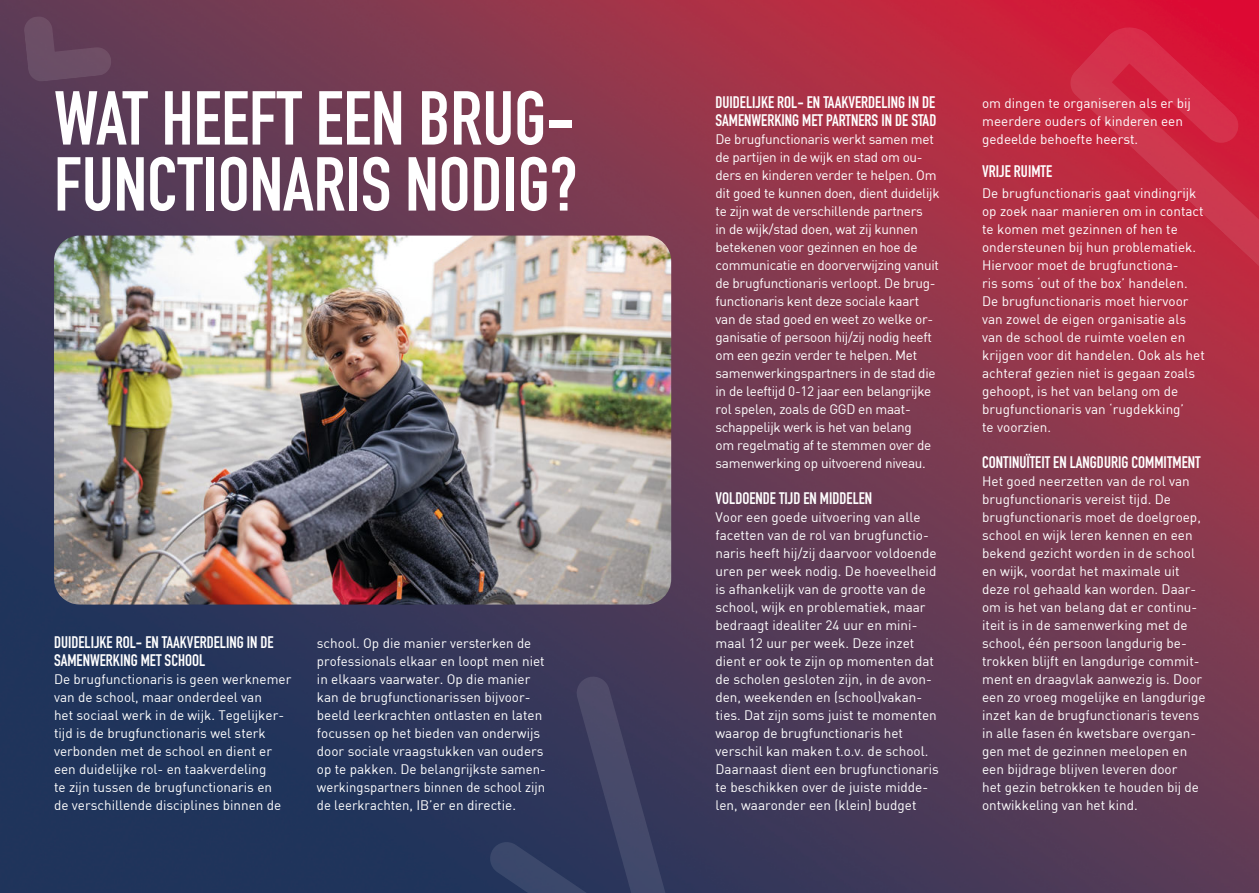
<style>
.page{position:relative;width:1259px;height:893px;background:#fff}
.page>*{position:absolute;margin:0;border:0;box-sizing:border-box;transform-origin:0 0}
.t1{font:700 75px/66px "DIN Condensed";color:#fff}
.t2{font:700 16.5px/18px "DIN Condensed";color:#fff}
.t3{font:13.5px/18px "Dinreg";color:#fff}
.t4{font:13.5px/18px "Dinreg";letter-spacing:-.02em;color:#fff}
</style>
<div class="page">
<img style="left:0;top:0;width:1259px;height:893px">
<svg style="left:488px;top:675px;width:188px;height:218px;background:#363a5e"></svg>
<svg style="left:1068px;top:24px;width:191px;height:261px;background:#c92841"></svg>
<svg style="left:23px;top:16px;width:89px;height:66px;background:#66455e"></svg>
<img style="left:54px;top:236px;width:617px;height:368px">
<h1 class="t1" style="left:54px;top:83px;width:525px">WAT HEEFT EEN BRUG-<br>FUNCTIONARIS NODIG?</h1>
<p class="t2" style="left:715px;top:93px;width:222px">DUIDELIJKE ROL- EN TAAKVERDELING IN DE<br>SAMENWERKING MET PARTNERS IN DE STAD</p>
<p class="t4" style="left:715px;top:131px;width:226px">De brugfunctionaris werkt samen met de partijen in de wijk en stad om ou&shy;ders en kinderen verder te helpen. Om dit goed te kunnen doen, dient duidelijk te zijn wat de verschillende partners<br>in de wijk/stad doen, wat zij kunnen betekenen voor gezinnen en hoe de communicatie en doorverwijzing vanuit de brugfunctionaris verloopt. De brug&shy;functionaris kent deze sociale kaart van de stad goed en weet zo welke or&shy;ganisatie of persoon hij/zij nodig heeft om een gezin verder te helpen. Met samenwerkingspartners in de stad die in de leeftijd 0-12 jaar een belangrijke rol spelen, zoals de GGD en maat&shy;schappelijk werk is het van belang<br>om regelmatig af te stemmen over de samenwerking op uitvoerend niveau.</p>
<p class="t2" style="left:715px;top:489px;width:158px">VOLDOENDE TIJD EN MIDDELEN</p>
<p class="t3" style="left:715px;top:509px;width:225px">Voor een goede uitvoering van alle facetten van de rol van brugfunctio&shy;naris heeft hij/zij daarvoor voldoende uren per week nodig. De hoeveelheid is afhankelijk van de grootte van de school, wijk en problematiek, maar bedraagt idealiter 24 uur en mini&shy;maal 12 uur per week. Deze inzet dient er ook te zijn op momenten dat de scholen gesloten zijn, in de avon&shy;den, weekenden en (school)vakan&shy;ties. Dat zijn soms juist te momenten waarop de brugfunctionaris het verschil kan maken t.o.v. de school.<br>Daarnaast dient een brugfunctionaris te beschikken over de juiste midde&shy;len, waaronder een (klein) budget</p>
<p class="t2" style="left:54px;top:633px;width:221px">DUIDELIJKE ROL- EN TAAKVERDELING IN DE<br>SAMENWERKING MET SCHOOL</p>
<p class="t3" style="left:54px;top:671px;width:239px">De brugfunctionaris is geen werknemer van de school, maar onderdeel van<br>het sociaal werk in de wijk. Tegelijker&shy;tijd is de brugfunctionaris wel sterk verbonden met de school en dient er een duidelijke rol- en taakverdeling<br>te zijn tussen de brugfunctionaris en<br>de verschillende disciplines binnen de</p>
<p class="t3" style="left:317px;top:635px;width:230px">school. Op die manier versterken de professionals elkaar en loopt men niet in elkaars vaarwater. Op die manier kan de brugfunctionarissen bijvoor&shy;beeld leerkrachten ontlasten en laten focussen op het bieden van onderwijs door sociale vraagstukken van ouders op te pakken. De belangrijkste samen&shy;werkingspartners binnen de school zijn de leerkrachten, IB’er en directie.</p>
<p class="t3" style="left:982px;top:95px;width:210px">om dingen te organiseren als er bij meerdere ouders of kinderen een gedeelde behoefte heerst.</p>
<p class="t2" style="left:982px;top:162px;width:71px">VRIJE RUIMTE</p>
<p class="t3" style="left:982px;top:185px;width:224px">De brugfunctionaris gaat vindingrijk op zoek naar manieren om in contact te komen met gezinnen of hen te ondersteunen bij hun problematiek.<br>Hiervoor moet de brugfunctiona-<br>ris soms ‘out of the box’ handelen.<br>De brugfunctionaris moet hiervoor van zowel de eigen organisatie als van de school de ruimte voelen en krijgen voor dit handelen. Ook als het achteraf gezien niet is gegaan zoals gehoopt, is het van belang om de brugfunctionaris van ‘rugdekking’<br>te voorzien.</p>
<p class="t2" style="left:982px;top:453px;width:220px">CONTINUÏTEIT EN LANGDURIG COMMITMENT</p>
<p class="t3" style="left:982px;top:473px;width:225px">Het goed neerzetten van de rol van brugfunctionaris vereist tijd. De brugfunctionaris moet de doelgroep, school en wijk leren kennen en een bekend gezicht worden in de school en wijk, voordat het maximale uit deze rol gehaald kan worden. Daar&shy;om is het van belang dat er continu&shy;iteit is in de samenwerking met de school, één persoon langdurig be&shy;trokken blijft en langdurige commit&shy;ment en draagvlak aanwezig is. Door een zo vroeg mogelijke en langdurige inzet kan de brugfunctionaris tevens in alle fasen én kwetsbare overgan&shy;gen met de gezinnen mee lopen en een bijdrage blijven leveren door<br>het gezin betrokken te houden bij de ontwikkeling van het kind.</p>
</div>
